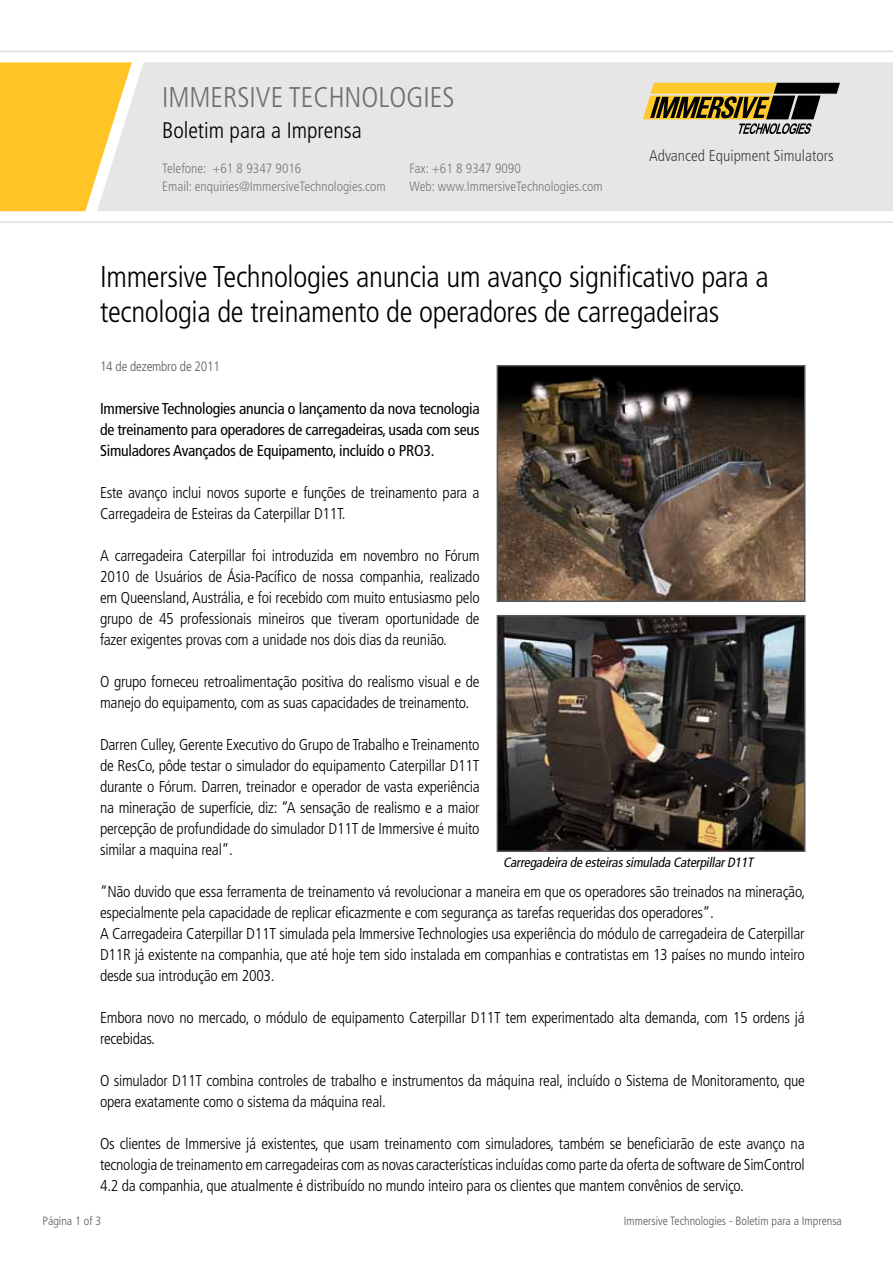
<style>
.page{position:relative;width:893px;height:1263px;background:#fff}
.page>*{position:absolute;margin:0;border:0;box-sizing:border-box;transform-origin:0 0}
.t1{font:300 condensed 30px/34.5px "Frutiger LT Std";letter-spacing:-.01em;color:#000}
.t2{font:300 condensed 28.5px "Frutiger";color:#6d6e71}
.t3{font:300 condensed 22.5px "Frutiger";color:#000}
.t4{font:300 condensed 22.5px "Frutiger LT Std";color:#000}
.t5{font:300 condensed 15.75px/21px "Frutiger LT Std";letter-spacing:-.015em;color:#000}
.t6{font:condensed 15.75px/21px "Frutiger LT Std";letter-spacing:-.015em;color:#000;text-align:justify}
.t7{font:300 condensed 15.75px "Frutiger LT Std";color:#434345}
.t8{font:300 condensed 13.5px "Frutiger";color:#77787b}
.t9{font:italic condensed 13.5px "Frutiger LT Std";color:#000}
.t10{font:300 condensed 13.5px "Frutiger LT Std";color:#77787b}
.t11{font:300 condensed 13.5px "Frutiger LT Std";letter-spacing:-.015em;color:#58595b}
.t12{font:300 condensed 12px "Frutiger";color:#58595b}
</style>
<div class="page">
<div style="left:0;top:62px;width:97px;height:149px;background:#ffc425"></div>
<div style="left:97px;top:62px;width:796px;height:149px;background:#e5e6e5"></div>
<hr style="left:0;top:51px;width:893px;height:1px;background:#dcddde">
<hr style="left:0;top:221px;width:893px;height:2px;background:#dcddde">
<svg style="left:643px;top:83px;width:197px;height:51px;background:#998b60"></svg>
<img style="left:500px;top:368px;width:302px;height:231px">
<div style="left:497px;top:365px;width:308px;height:237px;border:2px solid #58595b"></div>
<img style="left:500px;top:618px;width:302px;height:231px">
<div style="left:497px;top:615px;width:308px;height:237px;border:2px solid #58595b"></div>
<h2 class="t2" style="left:162px;top:81px;width:294px">IMMERSIVE TECHNOLOGIES</h2>
<h3 class="t3" style="left:162px;top:118px;width:201px">Boletim para a Imprensa</h3>
<p class="t8" style="left:162px;top:161px;width:141px">Telefone: +61 8 9347 9016</p>
<p class="t8" style="left:410px;top:161px;width:113px">Fax: +61 8 9347 9090</p>
<p class="t8" style="left:162px;top:179px;width:225px">Email: enquiries@ImmersiveTechnologies.com</p>
<p class="t8" style="left:410px;top:179px;width:194px">Web: www.ImmersiveTechnologies.com</p>
<h3 class="t4" style="left:162px;top:118px;width:121px">Media Rele se</h3>
<p class="t10" style="left:162px;top:161px;width:131px">Phone: +61 8 9347 9016</p>
<p class="t7" style="left:649px;top:147px;width:186px">Advanced Equipment Simulators</p>
<h1 class="t1" style="left:100px;top:260px;width:670px">Immersive Technologies anuncia um avanço significativo para a tecnologia de treinamento de operadores de carregadeiras</h1>
<p class="t11" style="left:100px;top:359px;width:121px">14 de dezembro de 2011</p>
<p class="t6" style="left:100px;top:398px;width:381px">Immersive Technologies anuncia o lançamento da nova tecnologia de treinamento para operadores de carregadeiras, usada com seus Simuladores Avançados de Equipamento, incluído o PRO3.</p>
<p class="t5" style="left:100px;top:482px;width:381px">Este avanço inclui novos suporte e funções de treinamento para a<br>Carregadeira de Esteiras da Caterpillar D11T.</p>
<p class="t5" style="left:100px;top:545px;width:381px;text-align:justify">A carregadeira Caterpillar foi introduzida em novembro no Fórum 2010 de Usuários de Ásia-Pacífico de nossa companhia, realizado em Queensland, Austrália, e foi recebido com muito entusiasmo pelo grupo de 45 professionais mineiros que tiveram oportunidade de fazer exigentes provas com a unidade nos dois dias da reunião.</p>
<p class="t5" style="left:100px;top:671px;width:381px">O grupo forneceu retroalimentação positiva do realismo visual e de manejo do equipamento, com as suas capacidades de treinamento.</p>
<p class="t5" style="left:100px;top:734px;width:381px;text-align:justify">Darren Culley, Gerente Executivo do Grupo de Trabalho e Treinamento de ResCo, pôde testar o simulador do equipamento Caterpillar D11T durante o Fórum. Darren, treinador e operador de vasta experiência na mineração de superfície, diz: “A sensação de realismo e a maior percepção de profundidade do simulador D11T de Immersive é muito similar a maquina real”.</p>
<p class="t5" style="left:100px;top:881px;width:707px">“Não duvido que essa ferramenta de treinamento vá revolucionar a maneira em que os operadores são treinados na mineração, especialmente pela capacidade de replicar eficazmente e com segurança as tarefas requeridas dos operadores”.<br>A Carregadeira Caterpillar D11T simulada pela Immersive Technologies usa experiência do módulo de carregadeira de Caterpillar D11R já existente na companhia, que até hoje tem sido instalada em companhias e contratistas em 13 países no mundo inteiro desde sua introdução em 2003.</p>
<p class="t5" style="left:100px;top:1007px;width:706px">Embora novo no mercado, o módulo de equipamento Caterpillar D11T tem experimentado alta demanda, com 15 ordens já recebidas.</p>
<p class="t5" style="left:100px;top:1070px;width:706px">O simulador D11T combina controles de trabalho e instrumentos da máquina real, incluído o Sistema de Monitoramento, que opera exatamente como o sistema da máquina real.</p>
<p class="t5" style="left:100px;top:1133px;width:706px;text-align:justify">Os clientes de Immersive já existentes, que usam treinamento com simuladores, também se beneficiarão de este avanço na tecnologia de treinamento em carregadeiras com as novas características incluídas como parte da oferta de software de SimControl 4.2 da companhia, que atualmente é distribuído no mundo inteiro para os clientes que mantem convênios de serviço.</p>
<p class="t9" style="left:503px;top:854px;width:254px">Carregadeira de esteirassimulada CaterpillarD11T</p>
<p class="t12" style="left:43px;top:1214px;width:60px">Página 1 of 3</p>
<p class="t12" style="left:624px;top:1214px;width:220px">Immersive Technologies - Boletim para a Imprensa</p>
</div>
